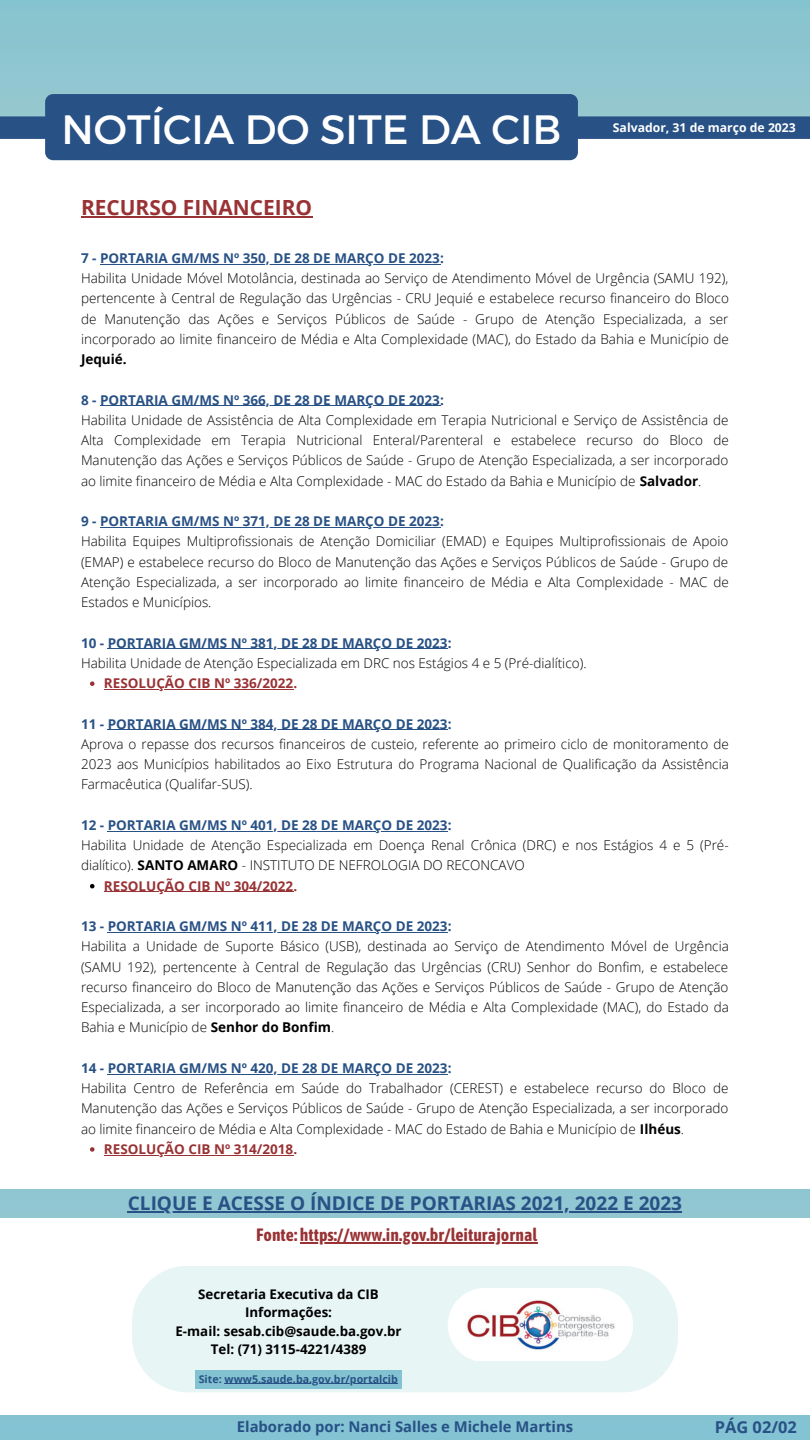
<style>
.page{position:relative;width:810px;height:1440px;background:#fff}
.page>*{position:absolute;margin:0;border:0;box-sizing:border-box;transform-origin:0 0}
.t1{font:40.9px "Montserrat";color:#fff}
.t2{font:700 20.9px "Open Sans";color:#993234}
.t3{font:700 19px "Open Sans";color:#285185}
.t4{font:700 17.8px "Asap Condensed";color:#993234}
.t5{font:700 16.4px "Open Sans";color:#285185}
.t6{font:700 14.8px "Open Sans";color:#285185}
.t7{font:300 13.5px/20.2px "Open Sans";color:#000;text-align:justify}
.t8{font:700 13.5px "Open Sans";color:#285185}
.t9{font:700 13.5px "Open Sans";color:#993234}
.t10{font:700 13.5px "Open Sans";color:#000}
.t11{font:700 13.3px/18.2px "Open Sans";color:#000;text-align:center}
.t12{font:700 12.2px "Open Sans";color:#fff}
.t13{font:700 10.7px "Open Sans";color:#285185}
.s1{font-weight:700}
</style>
<div class="page">
<div style="left:0;top:116px;width:810px;height:23px;background:#285185"></div>
<div style="left:132px;top:1266px;width:546px;height:126px;background:#e7f5f5"></div>
<div style="left:196px;top:1371px;width:206px;height:17px;background:#83c2d1"></div>
<svg style="left:448px;top:1288px;width:185px;height:73px"></svg>
<img style="left:466px;top:1299px;width:150px;height:52px">
<div style="left:45px;top:94px;width:533px;height:66px;background:#285185"></div>
<hr style="left:225px;top:1383px;width:173px;height:1px;background:#285185">
<svg style="left:90px;top:681px;width:4px;height:5px"></svg>
<hr style="left:104px;top:689px;width:189px;height:1px;background:#993234">
<svg style="left:90px;top:884px;width:4px;height:4px"></svg>
<hr style="left:104px;top:891px;width:189px;height:1px;background:#993234">
<svg style="left:90px;top:1147px;width:4px;height:5px"></svg>
<hr style="left:104px;top:1155px;width:189px;height:1px;background:#993234">
<hr style="left:81px;top:216px;width:231px;height:2px;background:#993234">
<hr style="left:100px;top:264px;width:340px;height:1px;background:#285185">
<hr style="left:100px;top:405px;width:340px;height:1px;background:#285185">
<hr style="left:100px;top:527px;width:340px;height:1px;background:#285185">
<hr style="left:108px;top:648px;width:340px;height:1px;background:#285185">
<hr style="left:108px;top:729px;width:340px;height:1px;background:#285185">
<hr style="left:108px;top:831px;width:340px;height:1px;background:#285185">
<hr style="left:108px;top:932px;width:340px;height:1px;background:#285185">
<hr style="left:108px;top:1074px;width:340px;height:1px;background:#285185">
<div style="left:0;top:1189px;width:810px;height:28px;background:#91c6d2"></div>
<hr style="left:300px;top:1242px;width:237px;height:2px;background:#993234">
<hr style="left:128px;top:1211px;width:554px;height:2px;background:#285185">
<h1 class="t1" style="left:62px;top:103px;width:501px">NOTÍCIA DO SITE DA CIB</h1>
<p class="t12" style="left:613px;top:119px;width:185px">Salvador, 31 de março de 2023</p>
<h2 class="t2" style="left:81px;top:193px;width:233px">RECURSO FINANCEIRO</h2>
<p class="t8" style="left:81px;top:249px;width:365px">7 - PORTARIA GM/MS Nº 350, DE 28 DE MARÇO DE 2023:</p>
<p class="t7" style="left:81px;top:268px;width:649px">Habilita Unidade Móvel Motolância, destinada ao Serviço de Atendimento Móvel de Urgência (SAMU 192), pertencente à Central de Regulação das Urgências - CRU Jequié e estabelece recurso financeiro do Bloco de Manutenção das Ações e Serviços Públicos de Saúde - Grupo de Atenção Especializada, a ser incorporado ao limite financeiro de Média e Alta Complexidade (MAC), do Estado da Bahia e Município de</p>
<p class="t10" style="left:81px;top:350px;width:47px">Jequié.</p>
<p class="t8" style="left:81px;top:390px;width:365px">8 - PORTARIA GM/MS Nº 366, DE 28 DE MARÇO DE 2023:</p>
<p class="t7" style="left:81px;top:410px;width:649px">Habilita Unidade de Assistência de Alta Complexidade em Terapia Nutricional e Serviço de Assistência de Alta Complexidade em Terapia Nutricional Enteral/Parenteral e estabelece recurso do Bloco de Manutenção das Ações e Serviços Públicos de Saúde - Grupo de Atenção Especializada, a ser incorporado ao limite financeiro de Média e Alta Complexidade - MAC do Estado da Bahia e Município de <span class="s1">Salvador</span>.</p>
<p class="t8" style="left:81px;top:512px;width:365px">9 - PORTARIA GM/MS Nº 371, DE 28 DE MARÇO DE 2023:</p>
<p class="t7" style="left:81px;top:531px;width:649px">Habilita Equipes Multiprofissionais de Atenção Domiciliar (EMAD) e Equipes Multiprofissionais de Apoio (EMAP) e estabelece recurso do Bloco de Manutenção das Ações e Serviços Públicos de Saúde - Grupo de Atenção Especializada, a ser incorporado ao limite financeiro de Média e Alta Complexidade - MAC de Estados e Municípios.</p>
<p class="t8" style="left:81px;top:633px;width:372px">10 - PORTARIA GM/MS Nº 381, DE 28 DE MARÇO DE 2023:</p>
<p class="t7" style="left:81px;top:653px;width:507px">Habilita Unidade de Atenção Especializada em DRC nos Estágios 4 e 5 (Pré-dialítico).</p>
<p class="t9" style="left:104px;top:674px;width:195px">RESOLUÇÃO CIB Nº 336/2022.</p>
<p class="t8" style="left:81px;top:714px;width:372px">11 - PORTARIA GM/MS Nº 384, DE 28 DE MARÇO DE 2023:</p>
<p class="t7" style="left:81px;top:734px;width:649px">Aprova o repasse dos recursos financeiros de custeio, referente ao primeiro ciclo de monitoramento de 2023 aos Municípios habilitados ao Eixo Estrutura do Programa Nacional de Qualificação da Assistência Farmacêutica (Qualifar-SUS).</p>
<p class="t8" style="left:81px;top:816px;width:372px">12 - PORTARIA GM/MS Nº 401, DE 28 DE MARÇO DE 2023:</p>
<p class="t7" style="left:81px;top:835px;width:649px">Habilita Unidade de Atenção Especializada em Doença Renal Crônica (DRC) e nos Estágios 4 e 5 (Pré&shy;dialítico). <span class="s1">SANTO AMARO</span> - INSTITUTO DE NEFROLOGIA DO RECONCAVO</p>
<p class="t9" style="left:104px;top:876px;width:195px">RESOLUÇÃO CIB Nº 304/2022.</p>
<p class="t8" style="left:81px;top:917px;width:372px">13 - PORTARIA GM/MS Nº 411, DE 28 DE MARÇO DE 2023:</p>
<p class="t7" style="left:81px;top:936px;width:649px">Habilita a Unidade de Suporte Básico (USB), destinada ao Serviço de Atendimento Móvel de Urgência (SAMU 192), pertencente à Central de Regulação das Urgências (CRU) Senhor do Bonfim, e estabelece recurso financeiro do Bloco de Manutenção das Ações e Serviços Públicos de Saúde - Grupo de Atenção Especializada, a ser incorporado ao limite financeiro de Média e Alta Complexidade (MAC), do Estado da Bahia e Município de <span class="s1">Senhor do Bonfim</span>.</p>
<p class="t8" style="left:81px;top:1059px;width:372px">14 - PORTARIA GM/MS Nº 420, DE 28 DE MARÇO DE 2023:</p>
<p class="t7" style="left:81px;top:1078px;width:649px">Habilita Centro de Referência em Saúde do Trabalhador (CEREST) e estabelece recurso do Bloco de Manutenção das Ações e Serviços Públicos de Saúde - Grupo de Atenção Especializada, a ser incorporado ao limite financeiro de Média e Alta Complexidade - MAC do Estado de Bahia e Município de <span class="s1">Ilhéus</span>.</p>
<p class="t9" style="left:104px;top:1140px;width:195px">RESOLUÇÃO CIB Nº 314/2018.</p>
<h3 class="t3" style="left:128px;top:1189px;width:556px">CLIQUE E ACESSE O ÍNDICE DE PORTARIAS 2021, 2022 E 2023</h3>
<h3 class="t4" style="left:256px;top:1224px;width:283px">Fonte: https://www.in.gov.br/leiturajornal</h3>
<p class="t11" style="left:176px;top:1285px;width:228px">Secretaria Executiva da CIB<br>Informações:<br>E-mail: sesab.cib@saude.ba.gov.br<br>Tel: (71) 3115-4221/4389</p>
<p class="t13" style="left:199px;top:1371px;width:201px">Site: www5.saude.ba.gov.br/portalcib</p>
<p class="t6" style="left:237px;top:1417px;width:338px">Elaborado por: Nanci Salles e Michele Martins</p>
<p class="t5" style="left:715px;top:1416px;width:83px">PÁG 02/02</p>
</div>
